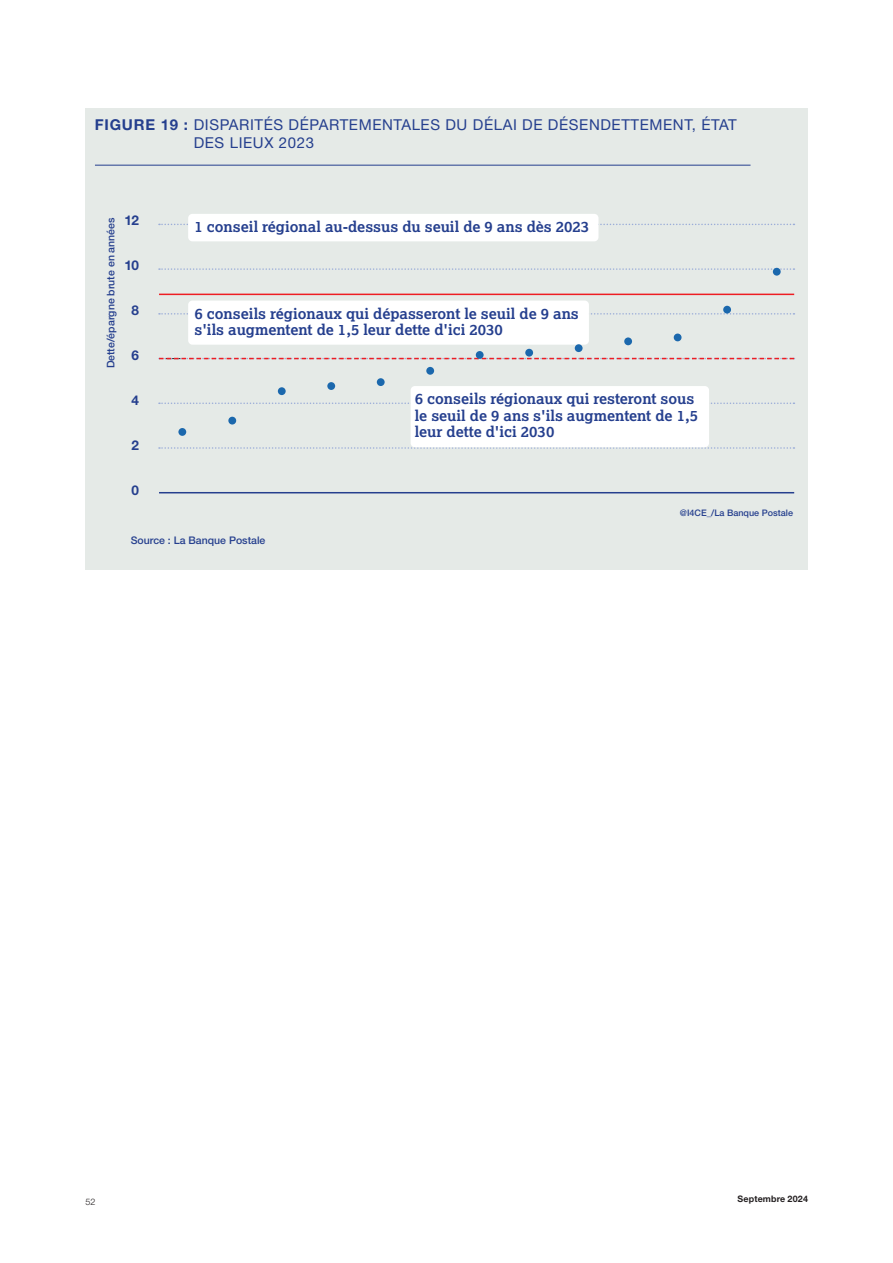
<style>
.page{position:relative;width:893px;height:1263px;background:#fff}
.page>*{position:absolute;margin:0;border:0;box-sizing:border-box;transform-origin:0 0}
.t1{font:700 15px/16.5px "Lexia Da Ma";color:#253f8e}
.t2{font:15px/18px "Helvetica Neue LT Std";letter-spacing:.04em;color:#253f8e}
.t3{font:700 13.5px "Helvetica Neue LT Std";color:#253f8e}
.t4{font:500 10.5px "Helvetica Neue LT Std";color:#253f8e}
.t5{font:500 9px "Helvetica Neue LT Std";color:#253f8e}
.t6{font:700 9px "Helvetica Neue LT Std";letter-spacing:.02em;color:#231f20}
.t7{font:300 9px "Helvetica Neue LT Std";color:#231f20}
.s1{font-weight:700}
</style>
<div class="page">
<div style="left:85px;top:108px;width:723px;height:462px;background:#e5eae7"></div>
<hr style="left:95px;top:165px;width:655px;height:1px;background:#253f8e">
<svg style="left:159px;top:402px;width:635px;height:2px"></svg>
<svg style="left:159px;top:447px;width:635px;height:2px"></svg>
<svg style="left:159px;top:313px;width:635px;height:2px"></svg>
<svg style="left:159px;top:268px;width:635px;height:2px"></svg>
<svg style="left:159px;top:224px;width:635px;height:1px"></svg>
<hr style="left:159px;top:492px;width:635px;height:1px;background:#253f8e">
<div style="left:188px;top:214px;width:410px;height:27px;background:#fff;border-radius:4px"></div>
<hr style="left:159px;top:294px;width:635px;height:1px;background:#ee1d23">
<svg style="left:159px;top:358px;width:635px;height:1px"></svg>
<div style="left:773px;top:268px;width:8px;height:8px;background:#1b68ad;border-radius:50%"></div>
<div style="left:723px;top:306px;width:8px;height:8px;background:#1b68ad;border-radius:50%"></div>
<div style="left:674px;top:334px;width:7px;height:7px;background:#1b68ad;border-radius:50%"></div>
<div style="left:624px;top:337px;width:8px;height:8px;background:#1b68ad;border-radius:50%"></div>
<div style="left:525px;top:349px;width:8px;height:8px;background:#1b68ad;border-radius:50%"></div>
<div style="left:476px;top:351px;width:8px;height:8px;background:#1b68ad;border-radius:50%"></div>
<div style="left:426px;top:367px;width:8px;height:8px;background:#1b68ad;border-radius:50%"></div>
<div style="left:377px;top:378px;width:8px;height:8px;background:#1b68ad;border-radius:50%"></div>
<div style="left:327px;top:382px;width:8px;height:8px;background:#1b68ad;border-radius:50%"></div>
<div style="left:278px;top:387px;width:8px;height:8px;background:#1b68ad;border-radius:50%"></div>
<div style="left:228px;top:417px;width:8px;height:7px;background:#1b68ad;border-radius:50%"></div>
<div style="left:178px;top:428px;width:8px;height:8px;background:#1b68ad;border-radius:50%"></div>
<div style="left:188px;top:301px;width:401px;height:44px;background:#fff;border-radius:4px"></div>
<div style="left:411px;top:386px;width:298px;height:61px;background:#fff;border-radius:4px"></div>
<div style="left:575px;top:344px;width:8px;height:8px;background:#1b68ad;border-radius:50%"></div>
<p class="t2" style="left:194px;top:115px;width:544px;text-indent:-99px"><span class="s1">FIGURE 19 :</span> DISPARITÉS DÉPARTEMENTALES DU DÉLAI DE DÉSENDETTEMENT, ÉTAT<br>DES LIEUX 2023</p>
<p class="t4" style="left:104px;top:368px;width:152px;rotate:-90deg">Dette/épargne brute en années</p>
<p class="t3" style="left:125px;top:212px;width:16px">12</p>
<p class="t3" style="left:125px;top:257px;width:16px">10</p>
<p class="t3" style="left:132px;top:302px;width:9px">8</p>
<p class="t3" style="left:132px;top:347px;width:9px">6</p>
<p class="t3" style="left:132px;top:392px;width:9px">4</p>
<p class="t3" style="left:132px;top:437px;width:9px">2</p>
<p class="t3" style="left:132px;top:482px;width:9px">0</p>
<p class="t1" style="left:195px;top:218px;width:396px">1 conseil régional au-dessus du seuil de 9 ans dès 2023</p>
<p class="t1" style="left:195px;top:305px;width:386px">6 conseils régionaux qui dépasseront le seuil de 9 ans s'ils augmentent de 1,5 leur dette d'ici 2030</p>
<p class="t1" style="left:415px;top:391px;width:285px">6 conseils régionaux qui resteront sous le seuil de 9 ans s'ils augmentent de 1,5 leur dette d'ici 2030</p>
<p class="t5" style="left:680px;top:507px;width:115px">@I4CE_/La Banque Postale</p>
<p class="t4" style="left:131px;top:534px;width:136px">Source : La Banque Postale</p>
<p class="t7" style="left:86px;top:1196px;width:11px">52</p>
<p class="t6" style="left:737px;top:1193px;width:72px">Septembre 2024</p>
</div>
